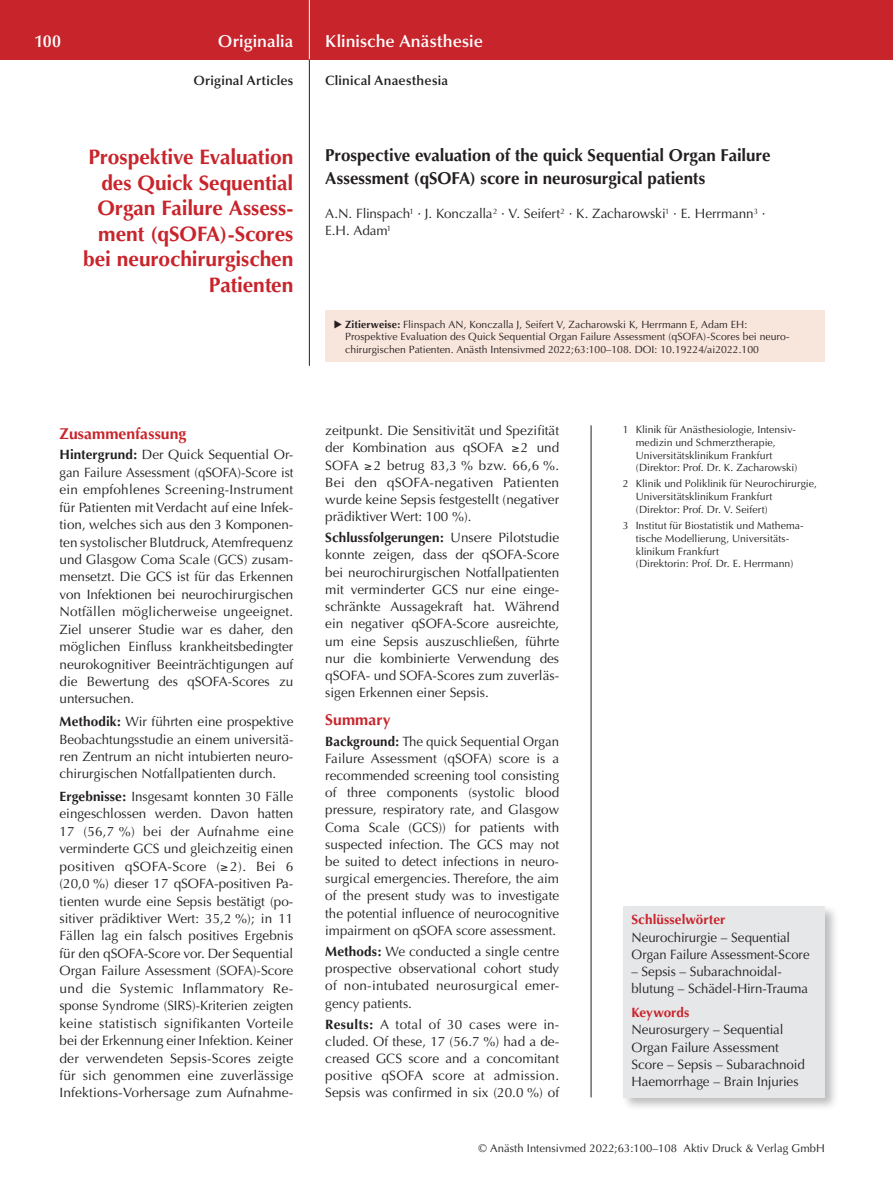
<style>
.page{position:relative;width:893px;height:1191px;background:#fff}
.page>*{position:absolute;margin:0;border:0;box-sizing:border-box;transform-origin:0 0}
.t1{font:700 21px/25.5px "Optima";letter-spacing:-.005em;color:#c8242b;text-align:right}
.t2{font:700 17.25px/22.5px "Optima";letter-spacing:-.005em;color:#231f20}
.t3{font:600 17.25px "Optima";letter-spacing:.005em;color:#fff}
.t4{font:700 15.75px "Optima";letter-spacing:.005em;color:#c8242b}
.t5{font:13.5px/17.2px "Optima";color:#231f20;text-align:justify}
.t6{font:13.5px/17.2px "Optima";color:#231f20;scale:.96 1}
.t7{font:600 13.5px "Optima";letter-spacing:.015em;color:#231f20}
.t8{font:700 13.5px "Optima";letter-spacing:.005em;color:#c8242b}
.t9{font:11.25px "Optima";letter-spacing:.005em;color:#231f20}
.t10{font:10.5px/12.8px "Optima";letter-spacing:.005em;color:#231f20}
.s1{font-weight:700}
</style>
<div class="page">
<div style="left:0;top:0;width:893px;height:60px;background:#c8242b"></div>
<hr style="left:309px;top:0;width:1px;height:60px;background:#fff">
<hr style="left:309px;top:60px;width:1px;height:306px;background:#231f20">
<hr style="left:591px;top:425px;width:1px;height:672px;background:#231f20">
<div style="left:621px;top:903px;width:218px;height:208px;background:#231f20;opacity:.3"></div>
<div style="left:623px;top:906px;width:202px;height:191px;background:#e6e7e9"></div>
<div style="left:325px;top:310px;width:500px;height:51px;background:#f8e5dc"></div>
<p class="t3" style="left:34px;top:31px;width:29px">100</p>
<p class="t3" style="left:218px;top:31px;width:77px">Originalia</p>
<p class="t3" style="left:325px;top:31px;width:159px">Klinische Anästhesie</p>
<p class="t7" style="left:194px;top:73px;width:101px">Original Articles</p>
<p class="t7" style="left:325px;top:73px;width:124px">Clinical Anaesthesia</p>
<h1 class="t1" style="left:83px;top:145px;width:212px">Prospektive Evaluation des Quick Sequential<br>Organ Failure Assess&shy;ment (qSOFA)-Scores bei neurochirurgischen<br>Patienten</h1>
<p class="t4" style="left:60px;top:424px;width:128px">Zusammenfassung</p>
<p class="t5" style="left:60px;top:446px;width:235px"><span class="s1">Hintergrund:</span> Der Quick Sequential Or&shy;gan Failure Assessment (qSOFA)-Score ist ein empfohlenes Screening-Instrument für Patienten mit Verdacht auf eine Infek&shy;tion, welches sich aus den 3 Komponen&shy;ten systolischer Blutdruck, Atemfrequenz und Glasgow Coma Scale (GCS) zusam&shy;mensetzt. Die GCS ist für das Erkennen von Infektionen bei neurochirurgischen Notfällen möglicherweise ungeeignet.<br>Ziel unserer Studie war es daher, den möglichen Einfluss krankheitsbedingter neurokognitiver Beeinträchtigungen auf die Bewertung des qSOFA-Scores zu untersuchen.</p>
<p class="t5" style="left:60px;top:713px;width:235px"><span class="s1">Methodik:</span> Wir führten eine prospektive Beobachtungsstudie an einem universitä&shy;ren Zentrum an nicht intubierten neuro&shy;chirurgischen Notfallpatienten durch.</p>
<p class="t5" style="left:60px;top:788px;width:235px"><span class="s1">Ergebnisse:</span> Insgesamt konnten 30 Fälle eingeschlossen werden. Davon hatten 17 (56,7 %) bei der Aufnahme eine verminderte GCS und gleichzeitig einen positiven qSOFA-Score (≥ 2). Bei 6 (20,0 %) dieser 17 qSOFA-positiven Pa&shy;tienten wurde eine Sepsis bestätigt (po&shy;sitiver prädiktiver Wert: 35,2 %); in 11<br>Fällen lag ein falsch positives Ergebnis für den qSOFA-Score vor. Der Sequential Organ Failure Assessment (SOFA)-Score und die Systemic Inflammatory Re&shy;sponse Syndrome (SIRS)-Kriterien zeigten keine statistisch signifikanten Vorteile bei der Erkennung einer Infektion. Keiner der verwendeten Sepsis-Scores zeigte für sich genommen eine zuverlässige Infektions-Vorhersage zum Aufnahme-</p>
<p class="t2" style="left:325px;top:145px;width:447px">Prospective evaluation of the quick Sequential Organ Failure<br>Assessment (qSOFA) score in neurosurgical patients</p>
<p class="t5" style="left:325px;top:205px;width:442px">A.N. Flinspach<sup>1</sup> · J. Konczalla<sup>2</sup> · V. Seifert<sup>2</sup> · K. Zacharowski<sup>1</sup> · E. Herrmann<sup>3</sup> ·<br>E.H. Adam<sup>1</sup></p>
<p class="t10" style="left:345px;top:318px;width:445px"><span class="s1">Zitierweise:</span> Flinspach AN, Konczalla J, Seifert V, Zacharowski K, Herrmann E, Adam EH:<br>Prospektive Evaluation des Quick Sequential Organ Failure Assessment (qSOFA)-Scores bei neuro&shy;chirurgischen Patienten. Anästh Intensivmed 2022;63:100–108. DOI: 10.19224/ai2022.100</p>
<p class="t5" style="left:325px;top:422px;width:235px">zeitpunkt. Die Sensitivität und Spezifität der Kombination aus qSOFA ≥2 und SOFA ≥ 2 betrug 83,3 % bzw. 66,6 %.<br>Bei den qSOFA-negativen Patienten wurde keine Sepsis festgestellt (negativer prädiktiver Wert: 100 %).</p>
<p class="t5" style="left:325px;top:529px;width:235px"><span class="s1">Schlussfolgerungen:</span> Unsere Pilotstudie konnte zeigen, dass der qSOFA-Score bei neurochirurgischen Notfallpatienten mit verminderter GCS nur eine einge&shy;schränkte Aussagekraft hat. Während ein negativer qSOFA-Score ausreichte, um eine Sepsis auszuschließen, führte nur die kombinierte Verwendung des qSOFA- und SOFA-Scores zum zuverläs&shy;sigen Erkennen einer Sepsis.</p>
<p class="t4" style="left:325px;top:711px;width:67px">Summary</p>
<p class="t5" style="left:325px;top:732px;width:235px"><span class="s1">Background:</span> The quick Sequential Organ Failure Assessment (qSOFA) score is a recommended screening tool consisting of three components (systolic blood pressure, respiratory rate, and Glasgow Coma Scale (GCS)) for patients with suspected infection. The GCS may not be suited to detect infections in neuro&shy;surgical emergencies. Therefore, the aim of the present study was to investigate the potential influence of neurocognitive impairment on qSOFA score assessment.</p>
<p class="t5" style="left:325px;top:943px;width:235px"><span class="s1">Methods:</span> We conducted a single centre prospective observational cohort study of non-intubated neurosurgical emer&shy;gency patients.</p>
<p class="t5" style="left:325px;top:1015px;width:235px"><span class="s1">Results:</span> A total of 30 cases were in&shy;cluded. Of these, 17 (56.7 %) had a de&shy;creased GCS score and a concomitant positive qSOFA score at admission.<br>Sepsis was confirmed in six (20.0 %) of</p>
<p class="t10" style="left:636px;top:423px;width:163px;text-indent:-13px">1 Klinik für Anästhesiologie, Intensiv&shy;medizin und Schmerztherapie, Universitätsklinikum Frankfurt (Direktor: Prof. Dr. K. Zacharowski)</p>
<p class="t10" style="left:636px;top:477px;width:183px;text-indent:-13px">2 Klinik und Poliklinik für Neurochirurgie,<br>Universitätsklinikum Frankfurt (Direktor: Prof. Dr. V. Seifert)</p>
<p class="t10" style="left:636px;top:519px;width:169px;text-indent:-13px">3 Institut für Biostatistik und Mathema&shy;tische Modellierung, Universitäts&shy;klinikum Frankfurt<br>(Direktorin: Prof. Dr. E. Herrmann)</p>
<p class="t8" style="left:631px;top:912px;width:96px">Schlüsselwörter</p>
<p class="t5" style="left:631px;top:928px;width:179px">Neurochirurgie – Sequential<br>Organ Failure Assessment-Score</p>
<p class="t6" style="left:631px;top:963px;width:185px">– Sepsis – Subarachnoidal&shy;blutung – Schädel-Hirn-Trauma</p>
<p class="t8" style="left:631px;top:1004px;width:60px">Keywords</p>
<p class="t5" style="left:631px;top:1021px;width:175px;text-align:left">Neurosurgery – Sequential<br>Organ Failure Assessment<br>Score – Sepsis – Subarachnoid<br>Haemorrhage – Brain Injuries</p>
<p class="t9" style="left:478px;top:1142px;width:348px">© Anästh Intensivmed 2022;63:100–108 Aktiv Druck &amp; Verlag GmbH</p>
</div>
